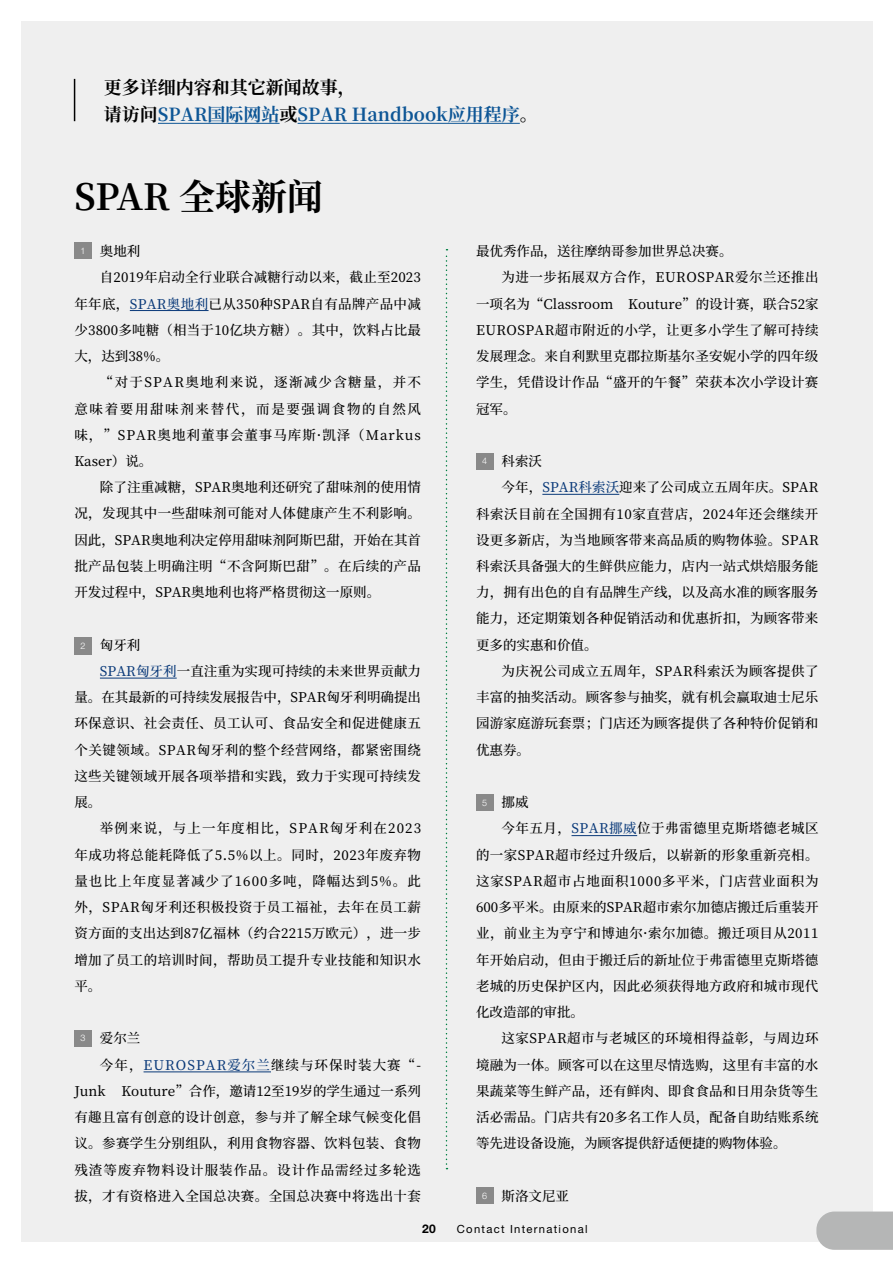
<style>
.page{position:relative;width:893px;height:1263px;background:#fff}
.page>*{position:absolute;margin:0;border:0;box-sizing:border-box;transform-origin:0 0}
.t1{font:700 36px "Source Han Serif CN";color:#000}
.t2{font:700 18px/27px "Source Han Serif SC";color:#0e5696}
.t3{font:500 13.5px "Source Han Serif SC";letter-spacing:.025em;color:#000}
.t4{font:500 13.5px "Source Han Serif SC";color:#000}
.t5{font:500 13.5px "Source Han Serif SC";letter-spacing:.005em;color:#000}
.t6{font:500 13.5px "Source Han Serif SC";letter-spacing:.075em;color:#000}
.t7{font:500 13.5px "Source Han Serif SC";letter-spacing:.08em;color:#000}
.t8{font:500 13.5px "Source Han Serif SC";letter-spacing:.06em;color:#000}
.t9{font:500 13.5px "Source Han Serif SC";letter-spacing:.095em;color:#000}
.t10{font:500 13.5px "Source Han Serif SC";letter-spacing:.12em;color:#000}
.t11{font:700 12px "Helvetica Neue LT Std";color:#000}
.t12{font:11.25px "Helvetica Neue LT Std";letter-spacing:.115em;color:#000}
.t13{font:300 9px "Helvetica Neue LT Std";color:#fff}
.s1{color:#000}
.s2{color:#093979}
</style>
<div class="page">
<div style="left:21px;top:21px;width:851px;height:1221px;background:#efefef"></div>
<hr style="left:158px;top:123px;width:122px;height:1px;background:#0e5696">
<hr style="left:298px;top:123px;width:222px;height:1px;background:#0e5696">
<hr style="left:130px;top:310px;width:79px;height:1px;background:#093979">
<hr style="left:100px;top:678px;width:77px;height:1px;background:#093979">
<hr style="left:144px;top:1071px;width:127px;height:1px;background:#093979">
<hr style="left:542px;top:494px;width:77px;height:1px;background:#093979">
<hr style="left:571px;top:835px;width:66px;height:1px;background:#093979">
<div style="left:74px;top:243px;width:17px;height:16px;background:#898989"></div>
<svg style="left:446px;top:249px;width:1px;height:920px"></svg>
<div style="left:75px;top:637px;width:17px;height:17px;background:#898989"></div>
<hr style="left:74px;top:79px;width:1px;height:42px;background:#000">
<div style="left:75px;top:1030px;width:17px;height:16px;background:#898989"></div>
<div style="left:476px;top:453px;width:17px;height:16px;background:#898989"></div>
<div style="left:476px;top:794px;width:17px;height:16px;background:#898989"></div>
<div style="left:476px;top:1187px;width:17px;height:16px;background:#898989"></div>
<svg style="left:816px;top:1211px;width:77px;height:39px;background:#b9baba"></svg>
<h2 class="t2" style="left:104px;top:74px;width:435px"><span class="s1">更多详细内容和其它新闻故事，<br>请访问</span>SPAR国际网站<span class="s1">或</span>SPAR Handbook应用程序<span class="s1">。</span></h2>
<h1 class="t1" style="left:74px;top:177px;width:250px">SPAR 全球新闻</h1>
<p class="t13" style="left:80px;top:245px;width:7px">1</p>
<p class="t3" style="left:100px;top:243px;width:42px">奥地利</p>
<p class="t3" style="left:100px;top:270px;width:323px">自2019年启动全行业联合减糖行动以来，截止至2023</p>
<p class="t3" style="left:74px;top:296px;width:348px">年年底，<span class="s2">SPAR奥地利</span>已从350种SPAR自有品牌产品中减</p>
<p class="t3" style="left:74px;top:322px;width:348px">少3800多吨糖（相当于10亿块方糖）。其中，饮料占比最</p>
<p class="t3" style="left:74px;top:348px;width:97px">大，达到38%。</p>
<p class="t9" style="left:100px;top:375px;width:323px">“对于SPAR奥地利来说，逐渐减少含糖量，并不</p>
<p class="t10" style="left:74px;top:401px;width:348px">意味着要用甜味剂来替代，而是要强调食物的自然风</p>
<p class="t6" style="left:74px;top:427px;width:348px">味，”SPAR奥地利董事会董事马库斯·凯泽（Markus</p>
<p class="t3" style="left:74px;top:453px;width:80px">Kaser）说。</p>
<p class="t5" style="left:100px;top:480px;width:323px">除了注重减糖，SPAR奥地利还研究了甜味剂的使用情</p>
<p class="t3" style="left:74px;top:506px;width:348px">况，发现其中一些甜味剂可能对人体健康产生不利影响。</p>
<p class="t4" style="left:74px;top:532px;width:348px">因此，SPAR奥地利决定停用甜味剂阿斯巴甜，开始在其首</p>
<p class="t3" style="left:74px;top:558px;width:348px">批产品包装上明确注明“不含阿斯巴甜”。在后续的产品</p>
<p class="t4" style="left:74px;top:585px;width:307px">开发过程中，SPAR奥地利也将严格贯彻这一原则。</p>
<p class="t3" style="left:100px;top:637px;width:42px">匈牙利</p>
<p class="t5" style="left:100px;top:663px;width:323px"><span class="s2">SPAR匈牙利</span>一直注重为实现可持续的未来世界贡献力</p>
<p class="t4" style="left:74px;top:690px;width:348px">量。在其最新的可持续发展报告中，SPAR匈牙利明确提出</p>
<p class="t3" style="left:74px;top:716px;width:348px">环保意识、社会责任、员工认可、食品安全和促进健康五</p>
<p class="t3" style="left:74px;top:742px;width:348px">个关键领域。SPAR匈牙利的整个经营网络，都紧密围绕</p>
<p class="t3" style="left:74px;top:768px;width:348px">这些关键领域开展各项举措和实践，致力于实现可持续发</p>
<p class="t3" style="left:74px;top:795px;width:28px">展。</p>
<p class="t7" style="left:100px;top:821px;width:323px">举例来说，与上一年度相比，SPAR匈牙利在2023</p>
<p class="t3" style="left:74px;top:847px;width:348px">年成功将总能耗降低了5.5%以上。同时，2023年废弃物</p>
<p class="t7" style="left:74px;top:873px;width:348px">量也比上年度显著减少了1600多吨，降幅达到5%。此</p>
<p class="t3" style="left:74px;top:900px;width:348px">外，SPAR匈牙利还积极投资于员工福祉，去年在员工薪</p>
<p class="t3" style="left:74px;top:926px;width:348px">资方面的支出达到87亿福林（约合2215万欧元），进一步</p>
<p class="t3" style="left:74px;top:952px;width:348px">增加了员工的培训时间，帮助员工提升专业技能和知识水</p>
<p class="t3" style="left:74px;top:978px;width:28px">平。</p>
<p class="t3" style="left:100px;top:1031px;width:42px">爱尔兰</p>
<p class="t6" style="left:100px;top:1057px;width:323px">今年，<span class="s2">EUROSPAR爱尔兰</span>继续与环保时装大赛“-</p>
<p class="t4" style="left:74px;top:1083px;width:348px">Junk Kouture”合作，邀请12至19岁的学生通过一系列</p>
<p class="t3" style="left:74px;top:1110px;width:348px">有趣且富有创意的设计创意，参与并了解全球气候变化倡</p>
<p class="t3" style="left:74px;top:1136px;width:348px">议。参赛学生分别组队，利用食物容器、饮料包装、食物</p>
<p class="t6" style="left:74px;top:1162px;width:348px">残渣等废弃物料设计服装作品。设计作品需经过多轮选</p>
<p class="t3" style="left:74px;top:1188px;width:348px">拔，才有资格进入全国总决赛。全国总决赛中将选出十套</p>
<p class="t13" style="left:81px;top:640px;width:7px">2</p>
<p class="t13" style="left:81px;top:1032px;width:7px">3</p>
<p class="t4" style="left:476px;top:243px;width:258px">最优秀作品，送往摩纳哥参加世界总决赛。</p>
<p class="t3" style="left:502px;top:270px;width:318px">为进一步拓展双方合作，EUROSPAR爱尔兰还推出</p>
<p class="t4" style="left:476px;top:296px;width:344px">一项名为“Classroom Kouture”的设计赛，联合52家</p>
<p class="t3" style="left:476px;top:322px;width:344px">EUROSPAR超市附近的小学，让更多小学生了解可持续</p>
<p class="t3" style="left:476px;top:348px;width:344px">发展理念。来自利默里克郡拉斯基尔圣安妮小学的四年级</p>
<p class="t3" style="left:476px;top:375px;width:344px">学生，凭借设计作品“盛开的午餐”荣获本次小学设计赛</p>
<p class="t3" style="left:476px;top:401px;width:42px">冠军。</p>
<p class="t3" style="left:502px;top:453px;width:42px">科索沃</p>
<p class="t5" style="left:502px;top:480px;width:318px">今年，<span class="s2">SPAR科索沃</span>迎来了公司成立五周年庆。SPAR</p>
<p class="t3" style="left:476px;top:506px;width:344px">科索沃目前在全国拥有10家直营店，2024年还会继续开</p>
<p class="t3" style="left:476px;top:532px;width:344px">设更多新店，为当地顾客带来高品质的购物体验。SPAR</p>
<p class="t3" style="left:476px;top:558px;width:344px">科索沃具备强大的生鲜供应能力，店内一站式烘焙服务能</p>
<p class="t3" style="left:476px;top:585px;width:344px">力，拥有出色的自有品牌生产线，以及高水准的顾客服务</p>
<p class="t3" style="left:476px;top:611px;width:344px">能力，还定期策划各种促销活动和优惠折扣，为顾客带来</p>
<p class="t4" style="left:476px;top:637px;width:123px">更多的实惠和价值。</p>
<p class="t3" style="left:502px;top:663px;width:318px">为庆祝公司成立五周年，SPAR科索沃为顾客提供了</p>
<p class="t3" style="left:476px;top:690px;width:344px">丰富的抽奖活动。顾客参与抽奖，就有机会赢取迪士尼乐</p>
<p class="t3" style="left:476px;top:716px;width:344px">园游家庭游玩套票；门店还为顾客提供了各种特价促销和</p>
<p class="t3" style="left:476px;top:742px;width:55px">优惠券。</p>
<p class="t3" style="left:502px;top:795px;width:28px">挪威</p>
<p class="t3" style="left:502px;top:821px;width:318px">今年五月，<span class="s2">SPAR挪威</span>位于弗雷德里克斯塔德老城区</p>
<p class="t3" style="left:476px;top:847px;width:344px">的一家SPAR超市经过升级后，以崭新的形象重新亮相。</p>
<p class="t8" style="left:476px;top:873px;width:344px">这家SPAR超市占地面积1000多平米，门店营业面积为</p>
<p class="t5" style="left:476px;top:900px;width:344px">600多平米。由原来的SPAR超市索尔加德店搬迁后重装开</p>
<p class="t3" style="left:476px;top:926px;width:344px">业，前业主为亨宁和博迪尔·索尔加德。搬迁项目从2011</p>
<p class="t3" style="left:476px;top:952px;width:344px">年开始启动，但由于搬迁后的新址位于弗雷德里克斯塔德</p>
<p class="t3" style="left:476px;top:978px;width:344px">老城的历史保护区内，因此必须获得地方政府和城市现代</p>
<p class="t4" style="left:476px;top:1005px;width:109px">化改造部的审批。</p>
<p class="t3" style="left:502px;top:1031px;width:318px">这家SPAR超市与老城区的环境相得益彰，与周边环</p>
<p class="t3" style="left:476px;top:1057px;width:344px">境融为一体。顾客可以在这里尽情选购，这里有丰富的水</p>
<p class="t3" style="left:476px;top:1083px;width:344px">果蔬菜等生鲜产品，还有鲜肉、即食食品和日用杂货等生</p>
<p class="t3" style="left:476px;top:1110px;width:344px">活必需品。门店共有20多名工作人员，配备自助结账系统</p>
<p class="t4" style="left:476px;top:1136px;width:312px">等先进设备设施，为顾客提供舒适便捷的购物体验。</p>
<p class="t3" style="left:502px;top:1188px;width:69px">斯洛文尼亚</p>
<p class="t13" style="left:482px;top:456px;width:7px">4</p>
<p class="t13" style="left:482px;top:797px;width:7px">5</p>
<p class="t13" style="left:482px;top:1190px;width:7px">6</p>
<p class="t11" style="left:422px;top:1221px;width:15px">20</p>
<p class="t12" style="left:457px;top:1222px;width:132px">Contact International</p>
</div>
